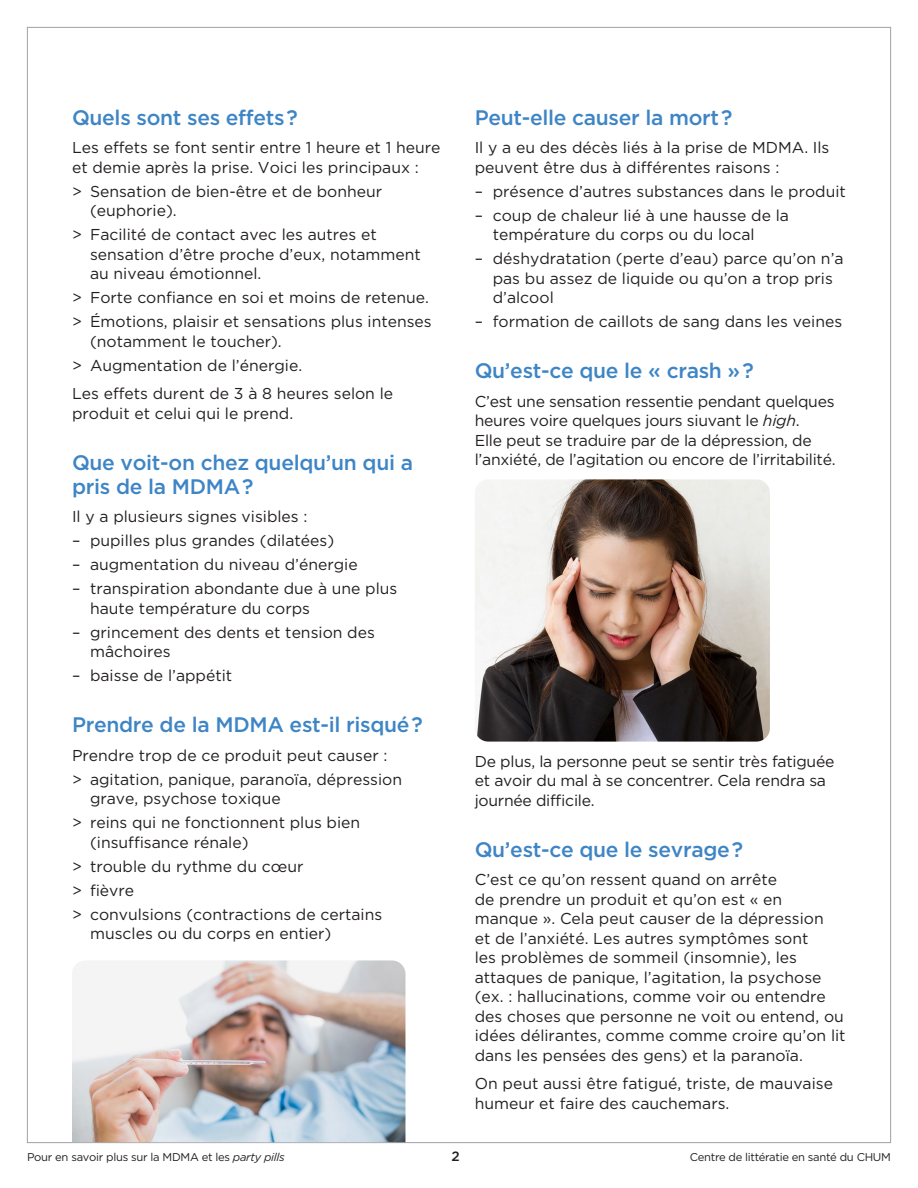
<style>
.page{position:relative;width:918px;height:1188px;background:#fff}
.page>*{position:absolute;margin:0;border:0;box-sizing:border-box;transform-origin:0 0}
.t1{font:500 21px/24px "Gotham";letter-spacing:-.015em;color:#3e85c5}
.t2{font:15.75px/19.5px "Gotham";color:#231f20}
.t3{font:500 13.5px "Gotham";color:#231f20}
.t4{font:11.25px "Gotham";letter-spacing:-.025em;color:#231f20}
.s1{font-style:italic}
</style>
<div class="page">
<img style="left:475px;top:479px;width:295px;height:263px">
<img style="left:72px;top:960px;width:333px;height:182px">
<h1 class="t1" style="left:72px;top:105px;width:227px">Quels sont ses effets?</h1>
<p class="t2" style="left:72px;top:138px;width:370px">Les effets se font sentir entre 1 heure et 1 heure et demie après la prise. Voici les principaux :</p>
<p class="t2" style="left:90px;top:181px;width:294px;text-indent:-18px">&gt; Sensation de bien-être et de bonheur (euphorie).</p>
<p class="t2" style="left:90px;top:225px;width:332px;text-indent:-18px">&gt; Facilité de contact avec les autres et sensation d’être proche d’eux, notamment au niveau émotionnel.</p>
<p class="t2" style="left:72px;top:286px;width:361px;line-height:24px">&gt; Forte confiance en soi et moins de retenue. &gt; Émotions, plaisir et sensations plus intenses</p>
<p class="t2" style="left:72px;top:329px;width:232px;line-height:24px;text-align:center">(notamment le toucher).<br>&gt; Augmentation de l’énergie.</p>
<p class="t2" style="left:72px;top:384px;width:323px">Les effets durent de 3 à 8 heures selon le produit et celui qui le prend.</p>
<h1 class="t1" style="left:72px;top:450px;width:343px">Que voit-on chez quelqu’un qui a pris de la MDMA?</h1>
<p class="t2" style="left:72px;top:507px;width:237px">Il y a plusieurs signes visibles :</p>
<p class="t2" style="left:72px;top:531px;width:264px">– pupilles plus grandes (dilatées)</p>
<p class="t2" style="left:72px;top:555px;width:287px">– augmentation du niveau d’énergie</p>
<p class="t2" style="left:90px;top:579px;width:309px;text-indent:-18px">– transpiration abondante due à une plus haute température du corps</p>
<p class="t2" style="left:90px;top:622px;width:286px;text-indent:-18px">– grincement des dents et tension des mâchoires</p>
<p class="t2" style="left:72px;top:666px;width:162px">– baisse de l’appétit</p>
<h1 class="t1" style="left:72px;top:713px;width:352px">Prendre de la MDMA est-il risqué?</h1>
<p class="t2" style="left:72px;top:743px;width:332px;line-height:24px">Prendre trop de ce produit peut causer :<br>&gt; agitation, panique, paranoïa, dépression</p>
<p class="t2" style="left:72px;top:787px;width:290px;line-height:24px;text-indent:18px">grave, psychose toxique<br>&gt; reins qui ne fonctionnent plus bien</p>
<p class="t2" style="left:72px;top:830px;width:312px;line-height:24px;text-indent:18px">(insuffisance rénale)<br>&gt; trouble du rythme du cœur<br>&gt; fièvre<br>&gt; convulsions (contractions de certains</p>
<p class="t2" style="left:90px;top:924px;width:243px">muscles ou du corps en entier)</p>
<h1 class="t1" style="left:475px;top:105px;width:259px">Peut-elle causer la mort?</h1>
<p class="t2" style="left:475px;top:138px;width:356px">Il y a eu des décès liés à la prise de MDMA. Ils peuvent être dus à différentes raisons :</p>
<p class="t2" style="left:475px;top:181px;width:373px">– présence d’autres substances dans le produit</p>
<p class="t2" style="left:493px;top:205px;width:298px;text-indent:-18px">– coup de chaleur lié à une hausse de la température du corps ou du local</p>
<p class="t2" style="left:493px;top:249px;width:352px;text-indent:-18px">– déshydratation (perte d’eau) parce qu’on n’a pas bu assez de liquide ou qu’on a trop pris d’alcool</p>
<p class="t2" style="left:475px;top:312px;width:369px">– formation de caillots de sang dans les veines</p>
<h1 class="t1" style="left:475px;top:359px;width:280px">Qu’est-ce que le « crash »?</h1>
<p class="t2" style="left:475px;top:391px;width:362px">C’est une sensation ressentie pendant quelques heures voire quelques jours siuvant le <span class="s1">high</span>.<br>Elle peut se traduire par de la dépression, de l’anxiété, de l’agitation ou encore de l’irritabilité.</p>
<p class="t2" style="left:475px;top:751px;width:361px">De plus, la personne peut se sentir très fatiguée et avoir du mal à se concentrer. Cela rendra sa journée difficile.</p>
<h1 class="t1" style="left:475px;top:837px;width:270px">Qu’est-ce que le sevrage?</h1>
<p class="t2" style="left:475px;top:870px;width:372px">C’est ce qu’on ressent quand on arrête<br>de prendre un produit et qu’on est « en manque ». Cela peut causer de la dépression<br>et de l’anxiété. Les autres symptômes sont<br>les problèmes de sommeil (insomnie), les attaques de panique, l’agitation, la psychose (ex. : hallucinations, comme voir ou entendre des choses que personne ne voit ou entend, ou idées délirantes, comme comme croire qu’on lit dans les pensées des gens) et la paranoïa.</p>
<p class="t2" style="left:475px;top:1074px;width:360px">On peut aussi être fatigué, triste, de mauvaise humeur et faire des cauchemars.</p>
<p class="t4" style="left:27px;top:1150px;width:259px">Pour en savoir plus sur la MDMA et les <span class="s1">party pills</span></p>
<p class="t3" style="left:451px;top:1148px;width:10px">2</p>
<p class="t4" style="left:690px;top:1150px;width:203px">Centre de littératie en santé du CHUM</p>
</div>
